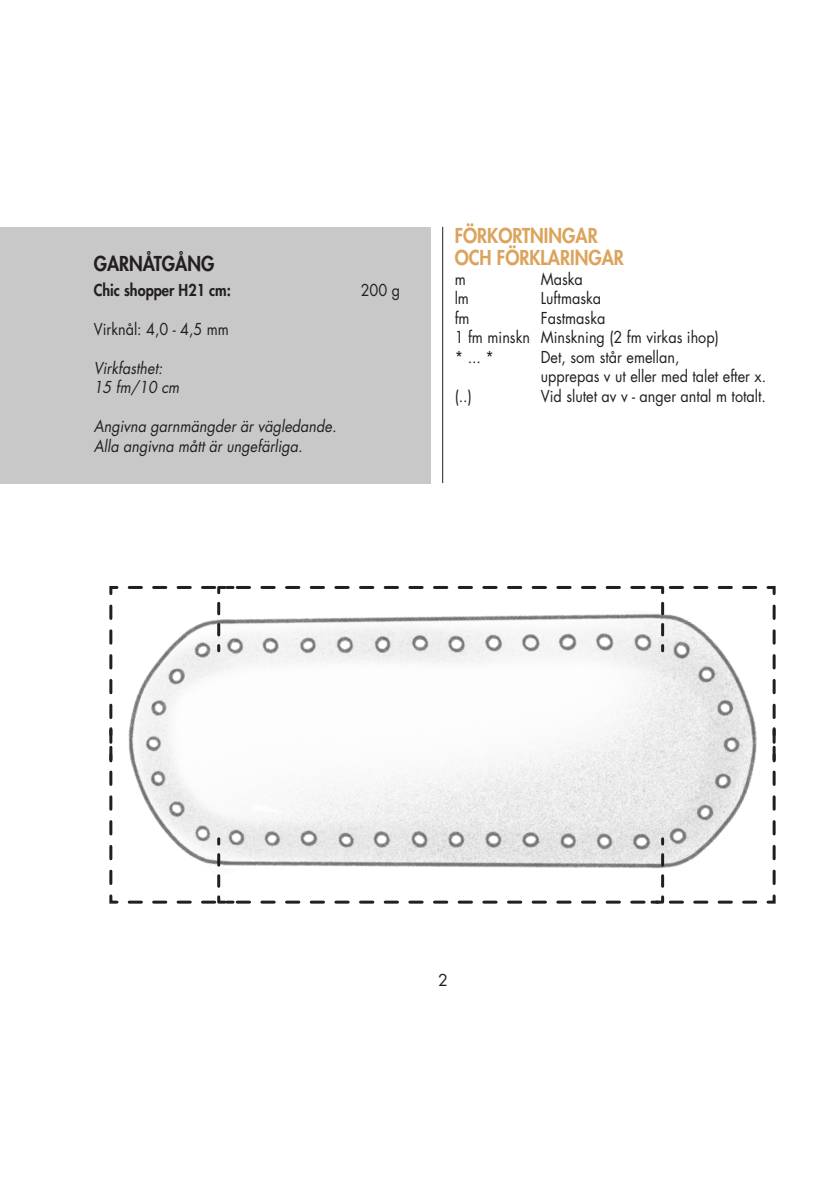
<style>
.page{position:relative;width:840px;height:1191px;background:#fff}
.page>*{position:absolute;margin:0;border:0;box-sizing:border-box;transform-origin:0 0}
.t1{font:800 20px "Futura Std";color:#dba45c;scale:.9 1}
.t2{font:800 20px "Futura Std";color:#231f20;scale:.9 1}
.t3{font:16px/19.6px "Futura Std";color:#231f20;scale:.9 1}
.t4{font:italic 16px "Futura Std";color:#231f20;scale:.9 1}
.t5{font:800 16px "Futura Std";color:#231f20;scale:.9 1}
.t6{font:16px "Futura Std";color:#231f20}
</style>
<div class="page">
<hr style="left:442px;top:227px;width:1px;height:737px;background:#231f20">
<svg style="left:109px;top:584px;width:667px;height:321px"></svg>
<div style="left:0;top:227px;width:430px;height:256px;background:#c8c8c8"></div>
<p class="t2" style="left:94px;top:251px;width:135px">GARNÅTGÅNG</p>
<p class="t5" style="left:94px;top:280px;width:154px">Chic shopper H21 cm:</p>
<p class="t3" style="left:360px;top:280px;width:45px">200 g</p>
<p class="t3" style="left:94px;top:319px;width:152px">Virknål: 4,0 - 4,5 mm</p>
<p class="t4" style="left:94px;top:358px;width:78px">Virkfasthet:</p>
<p class="t4" style="left:94px;top:377px;width:96px">15 fm/10 cm</p>
<p class="t4" style="left:94px;top:416px;width:271px">Angivna garnmängder är vägledande.</p>
<p class="t4" style="left:94px;top:436px;width:233px">Alla angivna mått är ungefärliga.</p>
<p class="t1" style="left:454px;top:223px;width:160px">FÖRKORTNINGAR</p>
<p class="t1" style="left:454px;top:245px;width:189px">OCH FÖRKLARINGAR</p>
<p class="t3" style="left:454px;top:269px;width:14px">m</p>
<p class="t3" style="left:540px;top:269px;width:48px">Maska</p>
<p class="t3" style="left:454px;top:289px;width:17px">lm</p>
<p class="t3" style="left:540px;top:289px;width:69px">Luftmaska</p>
<p class="t3" style="left:454px;top:308px;width:18px">fm</p>
<p class="t3" style="left:540px;top:308px;width:73px">Fastmaska</p>
<p class="t3" style="left:454px;top:328px;width:295px">1 fm minskn Minskning (2 fm virkas ihop)</p>
<p class="t3" style="left:454px;top:347px;width:45px">* ... *</p>
<p class="t3" style="left:540px;top:347px;width:252px">Det, som står emellan,<br>upprepas v ut eller med talet efter x.</p>
<p class="t3" style="left:454px;top:386px;width:21px">(..)</p>
<p class="t3" style="left:540px;top:386px;width:251px">Vid slutet av v - anger antal m totalt.</p>
<p class="t6" style="left:438px;top:969px;width:11px">2</p>
</div>
